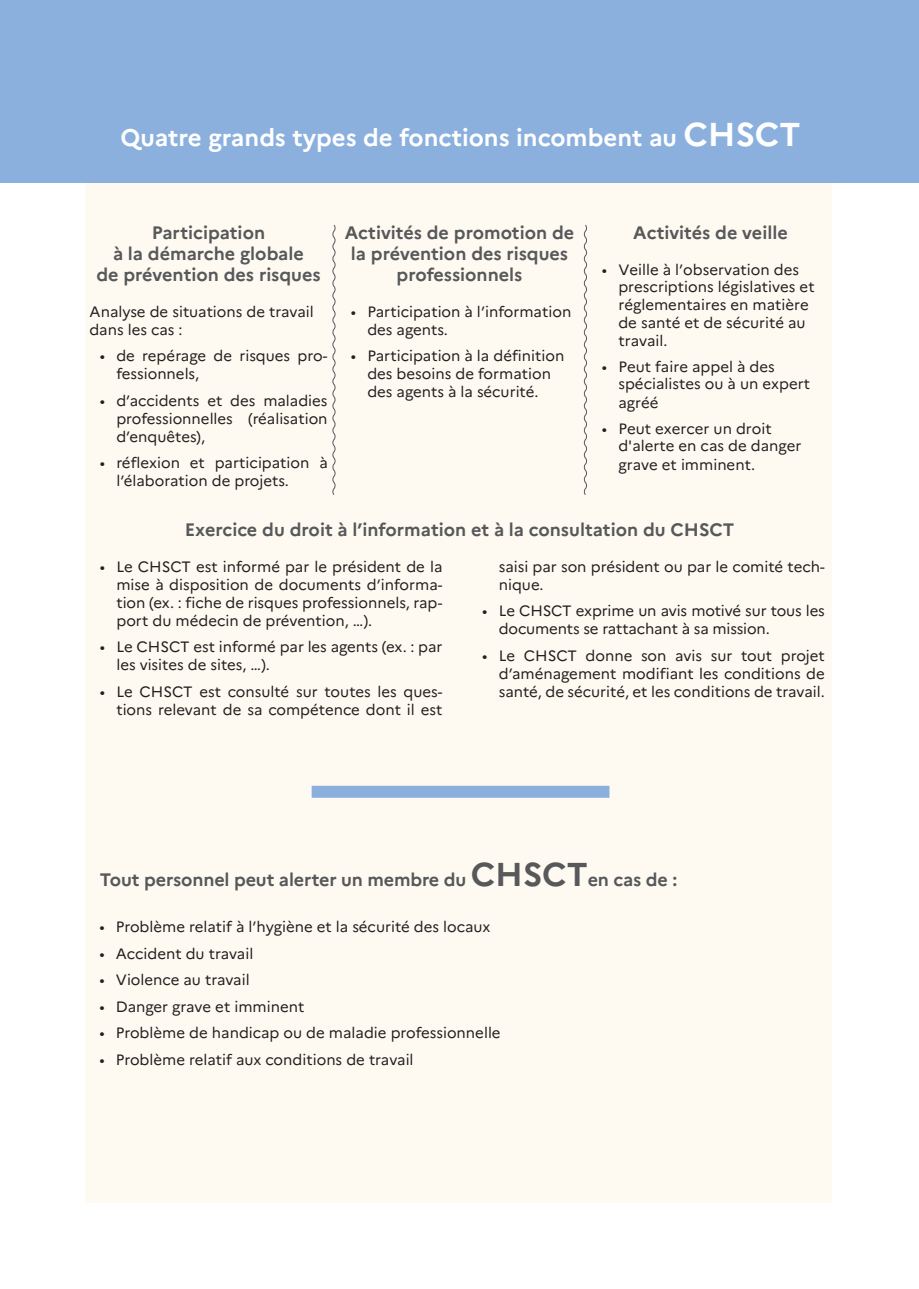
<style>
.page{position:relative;width:919px;height:1289px;background:#fff}
.page>*{position:absolute;margin:0;border:0;box-sizing:border-box;transform-origin:0 0}
.texte{font:700 24px "Marianne";color:#fff}
.titre_dans_encart{font:700 18px/21px "Marianne";color:#57585a;text-align:center}
.texte-2{font:15px/18px "Marianne";color:#231f20}
.s1{font-size:33px}
</style>
<div class="page">
<div style="left:84px;top:84px;width:749px;height:1120px;background:#fffaf1;border:2px solid #fff"></div>
<svg style="left:332px;top:224px;width:4px;height:271px"></svg>
<svg style="left:583px;top:224px;width:4px;height:271px"></svg>
<div style="left:0;top:0;width:918px;height:183px;background:#8bb0de"></div>
<div style="left:311px;top:785px;width:298px;height:12px;background:#8bb0de"></div>
<p class="texte" style="left:120px;top:123px;width:681px">Quatre grands types de fonctions incombent au <span class="s1">CHSCT</span></p>
<p class="titre_dans_encart" style="left:96px;top:222px;width:226px">Participation<br>à la démarche globale<br>de prévention des risques</p>
<p class="texte-2" style="left:89px;top:302px;width:226px">Analyse de situations de travail dans les cas :</p>
<p class="texte-2" style="left:116px;top:347px;width:213px;text-indent:-16px">• de repérage de risques pro&shy;fessionnels,</p>
<p class="texte-2" style="left:116px;top:391px;width:213px;text-align:justify;text-indent:-16px">• d’accidents et des maladies professionnelles (réalisation d’enquêtes),</p>
<p class="texte-2" style="left:116px;top:454px;width:213px;text-indent:-16px">• réflexion et participation à l’élaboration de projets.</p>
<p class="titre_dans_encart" style="left:345px;top:222px;width:231px">Activités de promotion de la prévention des risques professionnels</p>
<p class="texte-2" style="left:367px;top:302px;width:205px;text-indent:-16px">• Participation à l’information des agents.</p>
<p class="texte-2" style="left:367px;top:347px;width:198px;text-indent:-16px">• Participation à la définition des besoins de formation des agents à la sécurité.</p>
<p class="titre_dans_encart" style="left:633px;top:222px;width:156px">Activités de veille</p>
<p class="texte-2" style="left:618px;top:260px;width:198px;text-indent:-16px">• Veille à l’observation des prescriptions législatives et réglementaires en matière de santé et de sécurité au travail.</p>
<p class="texte-2" style="left:618px;top:357px;width:193px;text-indent:-16px">• Peut faire appel à des spécialistes ou à un expert agréé</p>
<p class="texte-2" style="left:618px;top:419px;width:184px;text-indent:-16px">• Peut exercer un droit d'alerte en cas de danger grave et imminent.</p>
<p class="titre_dans_encart" style="left:185px;top:519px;width:551px">Exercice du droit à l’information et à la consultation du CHSCT</p>
<p class="texte-2" style="left:116px;top:557px;width:327px;text-align:justify;text-indent:-16px">• Le CHSCT est informé par le président de la mise à disposition de documents d’informa&shy;tion (ex. : fiche de risques professionnels, rap&shy;port du médecin de prévention, …).</p>
<p class="texte-2" style="left:116px;top:638px;width:327px;text-indent:-16px">• Le CHSCT est informé par les agents (ex. : par les visites de sites, …).</p>
<p class="texte-2" style="left:100px;top:682px;width:344px;text-align:right">• Le CHSCT est consulté sur toutes les ques&shy;tions relevant de sa compétence dont il est</p>
<p class="texte-2" style="left:498px;top:557px;width:327px">saisi par son président ou par le comité tech&shy;nique.</p>
<p class="texte-2" style="left:498px;top:602px;width:327px;text-indent:-16px">• Le CHSCT exprime un avis motivé sur tous les documents se rattachant à sa mission.</p>
<p class="texte-2" style="left:498px;top:646px;width:327px;text-align:justify;text-indent:-16px">• Le CHSCT donne son avis sur tout projet d’aménagement modifiant les conditions de santé, de sécurité, et les conditions de travail.</p>
<p class="titre_dans_encart" style="left:100px;top:869px;width:579px">Tout personnel peut alerter un membre du <span class="s1">CHSCT</span>en cas de :</p>
<p class="texte-2" style="left:99px;top:917px;width:392px">• Problème relatif à l’hygiène et la sécurité des locaux</p>
<p class="texte-2" style="left:99px;top:944px;width:155px">• Accident du travail</p>
<p class="texte-2" style="left:99px;top:970px;width:152px">• Violence au travail</p>
<p class="texte-2" style="left:99px;top:997px;width:206px">• Danger grave et imminent</p>
<p class="texte-2" style="left:99px;top:1023px;width:403px">• Problème de handicap ou de maladie professionnelle</p>
<p class="texte-2" style="left:99px;top:1050px;width:316px">• Problème relatif aux conditions de travail</p>
</div>
